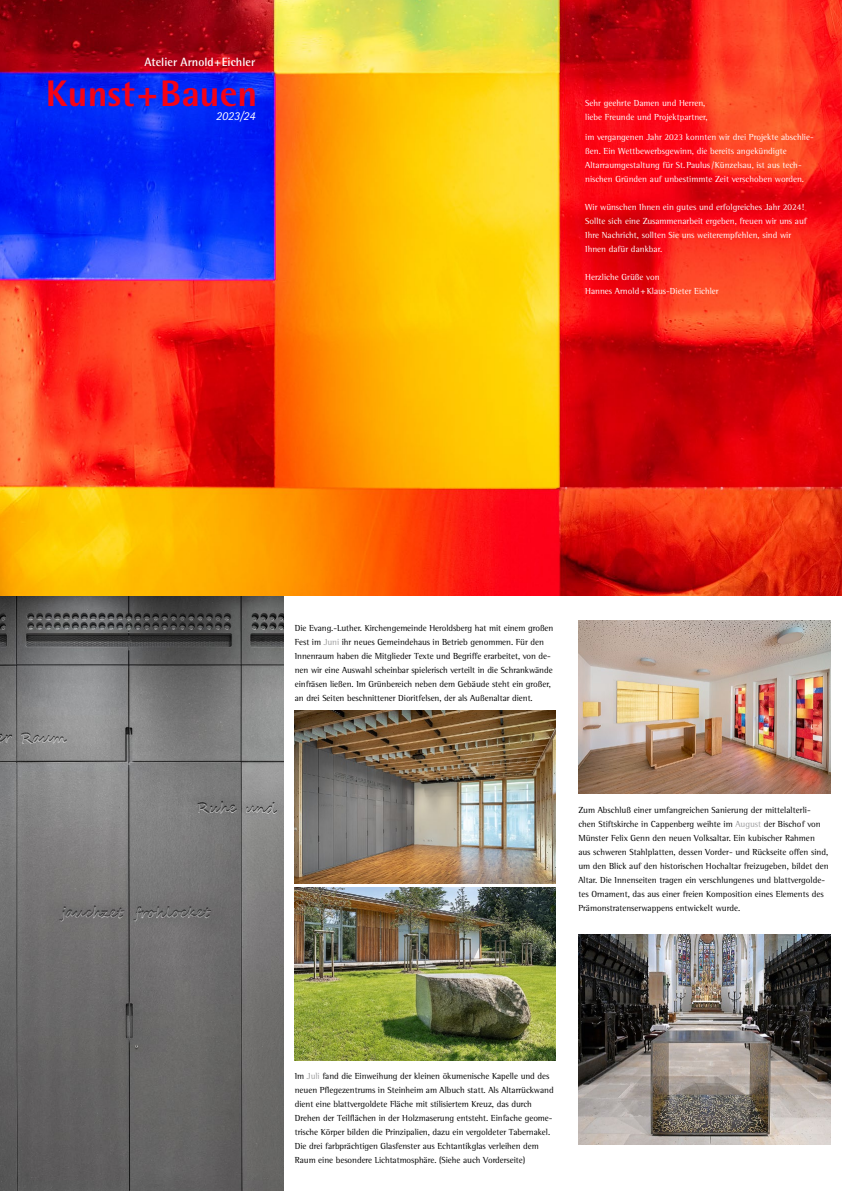
<style>
.page{position:relative;width:842px;height:1191px;background:#fff}
.page>*{position:absolute;margin:0;border:0;box-sizing:border-box;transform-origin:0 0}
.t1{font:800 37px "Rotis Semi Sans Pro";color:#f50216}
.t2{font:700 12px "Rotis Semi Sans Pro";color:#fff}
.t3{font:italic 12px "Rotis Sans Serif Pro";color:#fff}
.t4{font:9px/14px "Rotis Semi Serif Pro";letter-spacing:-.005em;color:#000}
.t5{font:9px/14px "Rotis Semi Serif Pro";color:#fff}
.s1{color:#9c9c9d}
</style>
<div class="page">
<img style="left:0;top:595px;width:283px;height:596px">
<img style="left:0;top:0;width:842px;height:595px">
<img style="left:578px;top:621px;width:253px;height:172px">
<img style="left:578px;top:934px;width:253px;height:210px">
<img style="left:295px;top:887px;width:261px;height:173px">
<img style="left:295px;top:710px;width:261px;height:173px">
<h2 class="t2" style="left:144px;top:54px;width:112px">Atelier Arnold+Eichler</h2>
<h1 class="t1" style="left:46px;top:70px;width:213px">Kunst+Bauen</h1>
<h2 class="t3" style="left:216px;top:108px;width:41px">2023/24</h2>
<p class="t5" style="left:585px;top:95px;width:124px">Sehr geehrte Damen und Herren, liebe Freunde und Projektpartner,</p>
<p class="t5" style="left:585px;top:130px;width:230px">im vergangenen Jahr 2023 konnten wir drei Projekte abschlie&shy;ßen. Ein Wettbewerbsgewinn, die bereits angekündigte Altarraumgestaltung für St.Paulus/Künzelsau, ist aus tech&shy;nischen Gründen auf unbestimmte Zeit verschoben worden.</p>
<p class="t5" style="left:585px;top:200px;width:223px">Wir wünschen Ihnen ein gutes und erfolgreiches Jahr 2024!<br>Sollte sich eine Zusammenarbeit ergeben, freuen wir uns auf Ihre Nachricht, sollten Sie uns weiterempfehlen, sind wir Ihnen dafür dankbar.</p>
<p class="t5" style="left:585px;top:270px;width:135px">Herzliche Grüße von<br>Hannes Arnold+Klaus-Dieter Eichler</p>
<p class="t4" style="left:295px;top:620px;width:260px">Die Evang.-Luther. Kirchengemeinde Heroldsberg hat mit einem großen Fest im <span class="s1">Juni</span> ihr neues Gemeindehaus in Betrieb genommen. Für den Innenraum haben die Mitglieder Texte und Begriffe erarbeitet, von de&shy;nen wir eine Auswahl scheinbar spielerisch verteilt in die Schrankwände einfräsen ließen. Im Grünbereich neben dem Gebäude steht ein großer, an drei Seiten beschnittener Dioritfelsen, der als Außenaltar dient.</p>
<p class="t4" style="left:578px;top:802px;width:252px">Zum Abschluß einer umfangreichen Sanierung der mittelalterli&shy;chen Stiftskirche in Cappenberg weihte im <span class="s1">August</span> der Bischof von Münster Felix Genn den neuen Volksaltar. Ein kubischer Rahmen aus schweren Stahlplatten, dessen Vorder- und Rückseite offen sind, um den Blick auf den historischen Hochaltar freizugeben, bildet den Altar. Die Innenseiten tragen ein verschlungenes und blattvergolde&shy;tes Ornament, das aus einer freien Komposition eines Elements des Prämonstratenserwappens entwickelt wurde.</p>
<p class="t4" style="left:295px;top:1068px;width:260px">Im <span class="s1">Juli</span> fand die Einweihung der kleinen ökumenische Kapelle und des neuen Pflegezentrums in Steinheim am Albuch statt. Als Altarrückwand dient eine blattvergoldete Fläche mit stilisiertem Kreuz, das durch Drehen der Teilflächen in der Holzmaserung entsteht. Einfache geome&shy;trische Körper bilden die Prinzipalien, dazu ein vergoldeter Tabernakel.<br>Die drei farbprächtigen Glasfenster aus Echtantikglas verleihen dem Raum eine besondere Lichtatmosphäre. (Siehe auch Vorderseite)</p>
</div>
